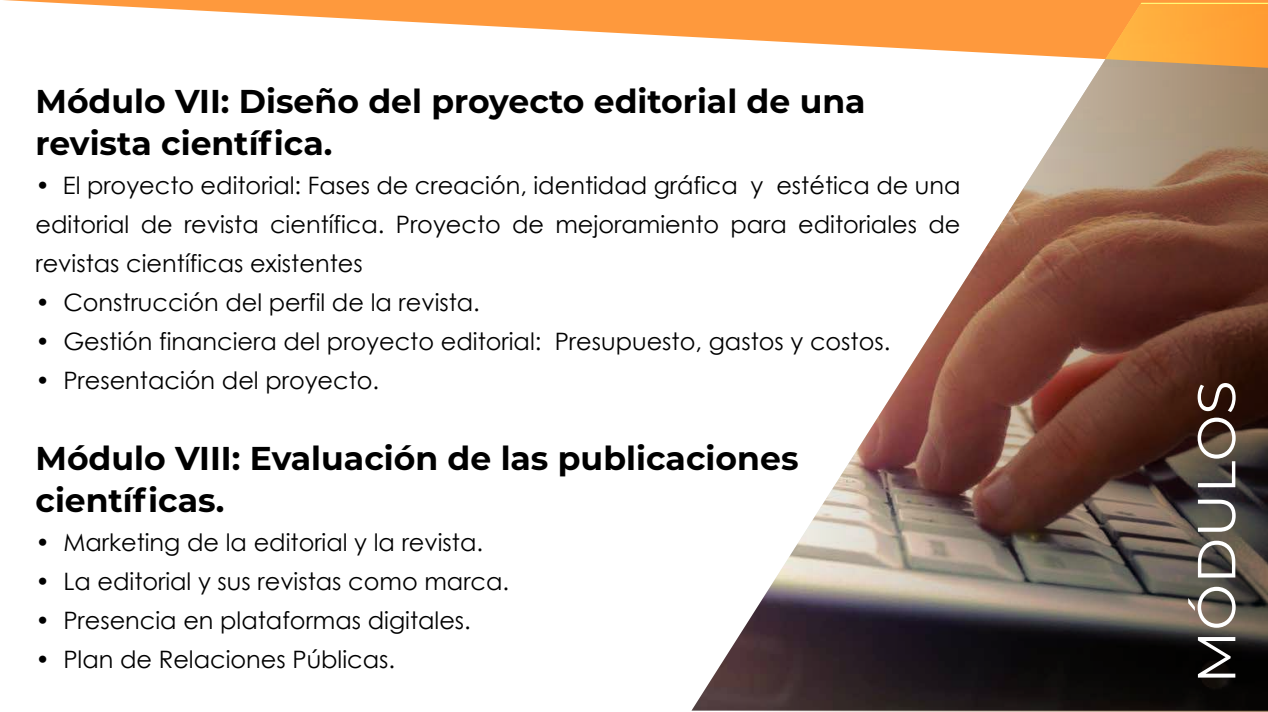
<style>
.page{position:relative;width:1268px;height:712px;background:#fff}
.page>*{position:absolute;margin:0;border:0;box-sizing:border-box;transform-origin:0 0}
.t1{font:53.4px "Montserrat";color:#fff;scale:1.04 1}
.t2{font:700 33px/42px "Montserrat";color:#000}
.t3{font:24px/39px "Century Gothic";color:#000;text-align:justify}
</style>
<div class="page">
<img style="left:725px;top:68px;width:542px;height:644px">
<svg style="left:3px;top:0;width:1264px;height:68px"></svg>
<h2 class="t2" style="left:35px;top:78px;width:831px">Módulo VII: Diseño del proyecto editorial de una revista científica.</h2>
<p class="t3" style="left:35px;top:165px;width:926px">• El proyecto editorial: Fases de creación, identidad gráfica y estética de una editorial de revista científica. Proyecto de mejoramiento para editoriales de revistas científicas existentes</p>
<p class="t3" style="left:35px;top:282px;width:446px">• Construcción del perfil de la revista.</p>
<p class="t3" style="left:35px;top:321px;width:856px">• Gestión financiera del proyecto editorial: Presupuesto, gastos y costos.</p>
<p class="t3" style="left:35px;top:360px;width:345px">• Presentación del proyecto.</p>
<h2 class="t2" style="left:35px;top:435px;width:764px">Módulo VIII: Evaluación de las publicaciones científicas.</h2>
<p class="t3" style="left:35px;top:522px;width:449px">• Marketing de la editorial y la revista.</p>
<p class="t3" style="left:35px;top:561px;width:475px">• La editorial y sus revistas como marca.</p>
<p class="t3" style="left:35px;top:600px;width:437px">• Presencia en plataformas digitales.</p>
<p class="t3" style="left:35px;top:639px;width:361px">• Plan de Relaciones Públicas.</p>
<h1 class="t1" style="left:1179px;top:684px;width:293px;rotate:-90deg">MÓDULOS</h1>
</div>
